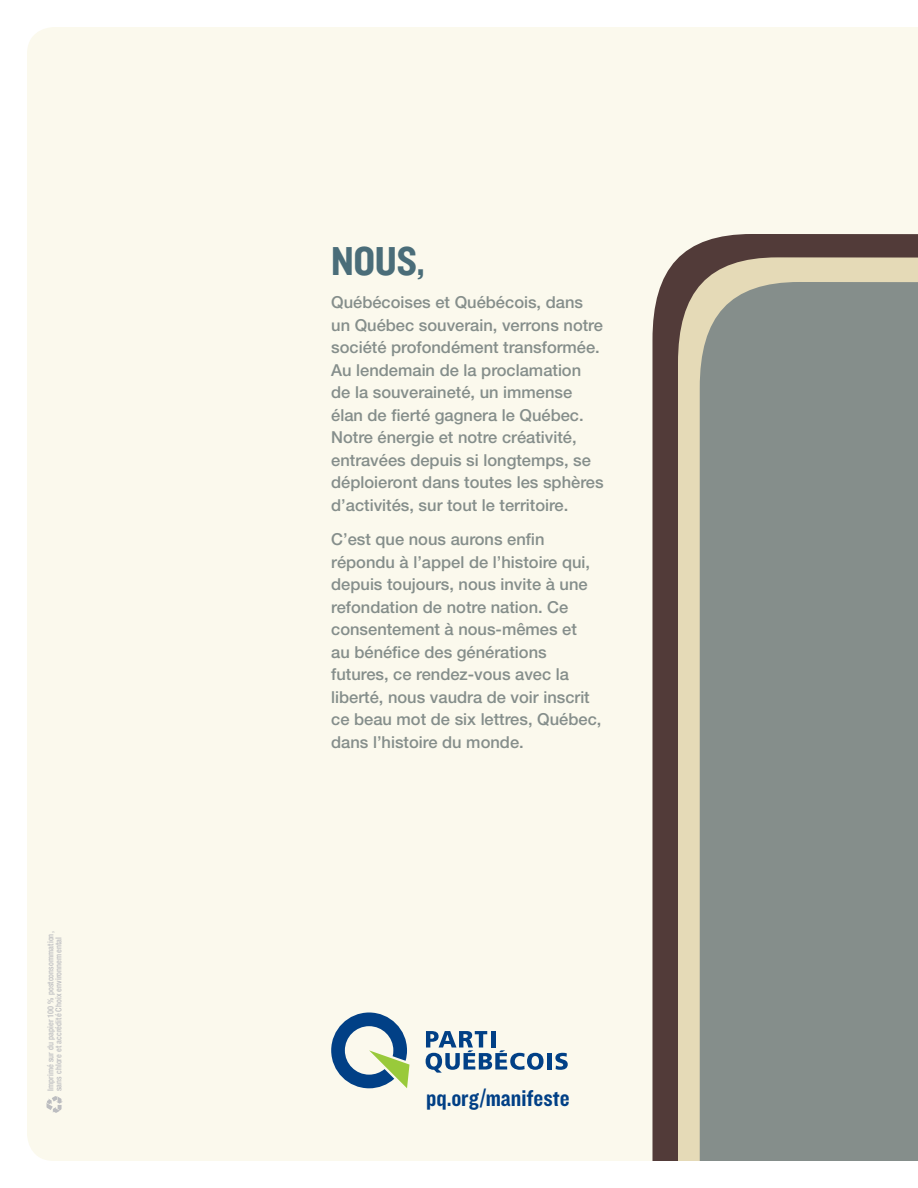
<style>
.page{position:relative;width:918px;height:1188px;background:#fff}
.page>*{position:absolute;margin:0;border:0;box-sizing:border-box;transform-origin:0 0}
.t1{font:42px "Knockout HTF50 Welterweight";color:#4a6d79}
.t2{font:24px "Knockout HTF50 Welterweight";letter-spacing:-.005em;color:#014086}
.t3{font:500 16.5px/22.5px "Helvetica Neue";color:#858e8b}
.t4{font:500 condensed 8.25px/8.2px "Helvetica Neue";letter-spacing:.01em;color:#bcbdc0}
</style>
<div class="page">
<div style="left:27px;top:27px;width:891px;height:1134px;background:#fbf9ed"></div>
<svg style="left:652px;top:234px;width:266px;height:927px;fill:#523b39"></svg>
<svg style="left:678px;top:257px;width:240px;height:904px;fill:#e5dab7"></svg>
<div style="left:700px;top:282px;width:218px;height:879px;background:#858e8b"></div>
<svg style="left:331px;top:1013px;width:79px;height:75px"></svg>
<svg style="left:426px;top:1031px;width:118px;height:42px"></svg>
<div style="left:547px;top:1053px;width:5px;height:17px;background:#014086"></div>
<svg style="left:555px;top:1053px;width:13px;height:17px"></svg>
<svg style="left:47px;top:1096px;width:16px;height:17px"></svg>
<p class="t4" style="left:46px;top:1091px;width:161px;rotate:-90deg">Imprimé sur du papier 100 % postconsommation, sans chlore et accrédité Choix environnemental</p>
<h1 class="t1" style="left:331px;top:239px;width:95px">NOUS,</h1>
<p class="t3" style="left:331px;top:291px;width:274px">Québécoises et Québécois, dans un Québec souverain, verrons notre société profondément transformée.<br>Au lendemain de la proclamation de la souveraineté, un immense élan de fierté gagnera le Québec.<br>Notre énergie et notre créativité, entravées depuis si longtemps, se déploieront dans toutes les sphères d’activités, sur tout le territoire.</p>
<p class="t3" style="left:331px;top:528px;width:272px">C’est que nous aurons enfin répondu à l’appel de l’histoire qui, depuis toujours, nous invite à une refondation de notre nation. Ce consentement à nous-mêmes et<br>au bénéfice des générations futures, ce rendez-vous avec la liberté, nous vaudra de voir inscrit ce beau mot de six lettres, Québec, dans l’histoire du monde.</p>
<h2 class="t2" style="left:426px;top:1085px;width:145px">pq.org/manifeste</h2>
</div>
